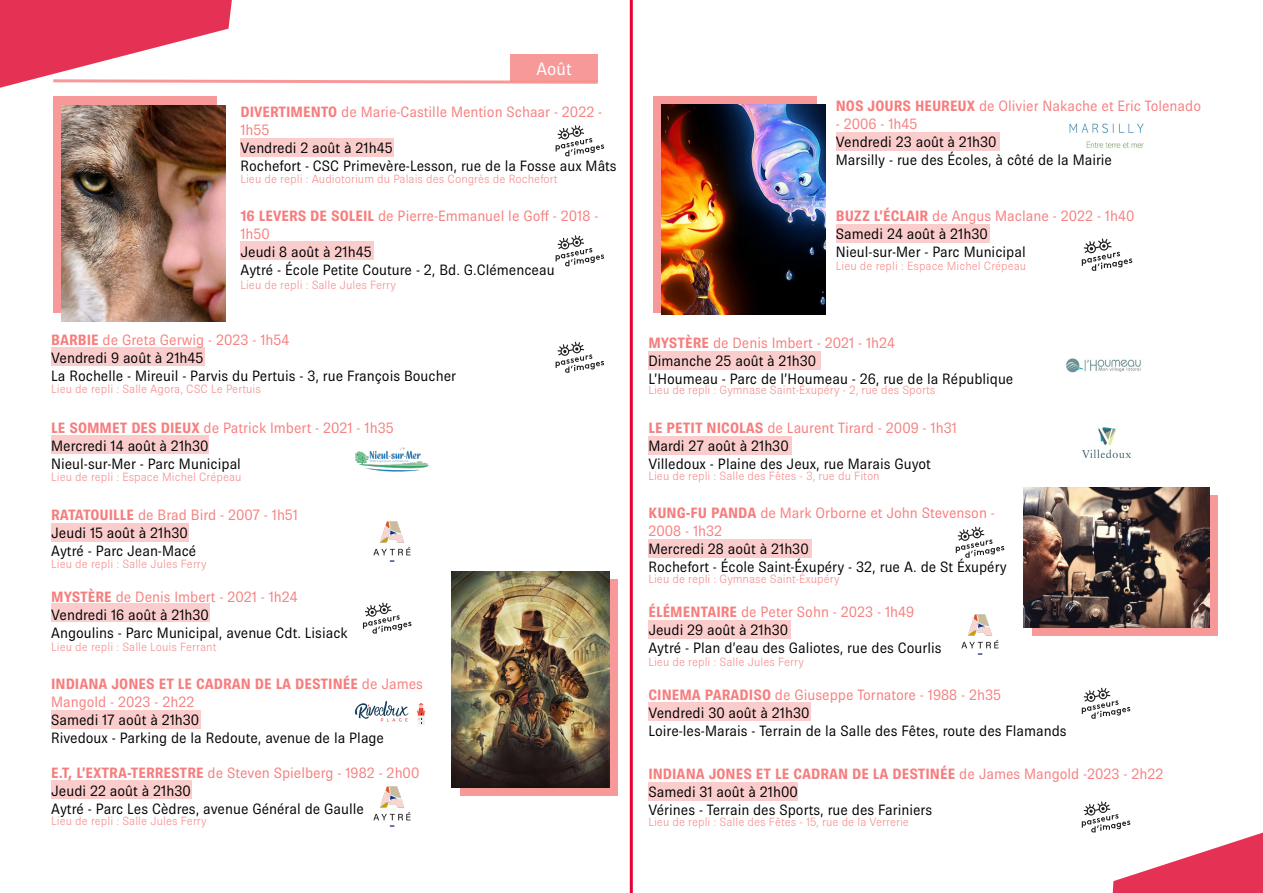
<style>
.page{position:relative;width:1263px;height:893px;background:#fff}
.page>*{position:absolute;margin:0;border:0;box-sizing:border-box;transform-origin:0 0}
.t1{font:18px "Brown Pro";color:#fff}
.t2{font:15px "Brown Pro";color:#000}
.t3{font:15px/18px "Brown Pro";color:#f77d7d}
.t4{font:700 15px/18px "Brown Pro";color:#f77d7d}
.t5{font:300 12px "Brown Pro";color:#f88f8f}
.s1{font-weight:700}
.s2{font-weight:400}
</style>
<div class="page">
<div style="left:648px;top:782px;width:150px;height:19px;background:#fbcccc"></div>
<div style="left:648px;top:702px;width:163px;height:19px;background:#fbcccc"></div>
<div style="left:648px;top:620px;width:143px;height:19px;background:#fbcccc"></div>
<div style="left:836px;top:224px;width:154px;height:19px;background:#fbcccc"></div>
<div style="left:648px;top:436px;width:144px;height:19px;background:#fbcccc"></div>
<div style="left:648px;top:351px;width:173px;height:19px;background:#fbcccc"></div>
<div style="left:648px;top:539px;width:164px;height:19px;background:#fbcccc"></div>
<div style="left:836px;top:132px;width:163px;height:19px;background:#fbcccc"></div>
<div style="left:240px;top:138px;width:154px;height:19px;background:#fbcccc"></div>
<div style="left:240px;top:241px;width:134px;height:19px;background:#fbcccc"></div>
<div style="left:51px;top:347px;width:154px;height:19px;background:#fbcccc"></div>
<div style="left:51px;top:435px;width:158px;height:19px;background:#fbcccc"></div>
<div style="left:51px;top:523px;width:138px;height:19px;background:#fbcccc"></div>
<div style="left:51px;top:603px;width:159px;height:19px;background:#fbcccc"></div>
<div style="left:51px;top:710px;width:150px;height:19px;background:#fbcccc"></div>
<div style="left:51px;top:780px;width:141px;height:19px;background:#fbcccc"></div>
<svg style="left:653px;top:96px;width:164px;height:217px;fill:#f89999"></svg>
<svg style="left:53px;top:116px;width:9px;height:197px;fill:#f89999"></svg>
<hr style="left:630px;top:0;width:3px;height:893px;background:#e40134">
<svg style="left:0;top:0;width:598px;height:116px"></svg>
<div style="left:511px;top:54px;width:87px;height:28px;background:#f89999"></div>
<svg style="left:556px;top:125px;width:48px;height:31px"></svg>
<svg style="left:556px;top:235px;width:48px;height:31px"></svg>
<svg style="left:556px;top:342px;width:48px;height:31px"></svg>
<img style="left:373px;top:521px;width:38px;height:41px">
<svg style="left:363px;top:603px;width:48px;height:31px"></svg>
<img style="left:373px;top:786px;width:38px;height:41px">
<img style="left:1069px;top:123px;width:75px;height:25px">
<svg style="left:1082px;top:239px;width:50px;height:32px"></svg>
<img style="left:1066px;top:358px;width:75px;height:15px">
<img style="left:961px;top:614px;width:38px;height:41px">
<svg style="left:1082px;top:688px;width:48px;height:31px"></svg>
<img style="left:355px;top:447px;width:74px;height:25px">
<svg style="left:355px;top:701px;width:54px;height:20px"></svg>
<svg style="left:417px;top:703px;width:8px;height:22px"></svg>
<img style="left:1082px;top:428px;width:48px;height:29px">
<div style="left:460px;top:579px;width:158px;height:217px;background:linear-gradient(to right,#f89999,#f89999)"></div>
<img style="left:452px;top:571px;width:157px;height:217px">
<svg style="left:956px;top:527px;width:48px;height:31px"></svg>
<img style="left:62px;top:105px;width:163px;height:217px">
<svg style="left:1082px;top:801px;width:181px;height:92px"></svg>
<div style="left:1032px;top:496px;width:186px;height:140px;background:linear-gradient(to right,#f89999,#f89999)"></div>
<img style="left:662px;top:105px;width:163px;height:210px">
<img style="left:1023px;top:487px;width:186px;height:140px">
<p class="t1" style="left:537px;top:59px;width:37px">Août</p>
<p class="t3" style="left:240px;top:103px;width:363px"><span class="s1">DIVERTIMENTO</span> de Marie-Castille Mention Schaar - 2022 -<br>1h55</p>
<p class="t2" style="left:240px;top:140px;width:154px">Vendredi 2 août à 21h45</p>
<p class="t2" style="left:240px;top:158px;width:378px">Rochefort - CSC Primevère-Lesson, rue de la Fosse aux Mâts</p>
<p class="t5" style="left:240px;top:172px;width:319px">Lieu de repli : Audiotorium du Palais des Congrès de Rochefort</p>
<p class="t3" style="left:240px;top:207px;width:359px"><span class="s1">16 LEVERS DE SOLEIL</span> de Pierre-Emmanuel le Goff - 2018 -</p>
<p class="t3" style="left:240px;top:225px;width:31px">1h50</p>
<p class="t2" style="left:240px;top:244px;width:133px">Jeudi 8 août à 21h45</p>
<p class="t2" style="left:240px;top:262px;width:316px">Aytré - École Petite Couture - 2, Bd. G.Clémenceau</p>
<p class="t5" style="left:240px;top:278px;width:157px">Lieu de repli : Salle Jules Ferry</p>
<p class="t3" style="left:51px;top:331px;width:240px"><span class="s1">BARBIE</span> de Greta Gerwig - 2023 - 1h54</p>
<p class="t2" style="left:51px;top:350px;width:154px">Vendredi 9 août à 21h45</p>
<p class="t2" style="left:51px;top:368px;width:406px">La Rochelle - Mireuil - Parvis du Pertuis - 3, rue François Boucher</p>
<p class="t3" style="left:51px;top:418px;width:344px"><span class="s1">LE SOMMET DES DIEUX</span> de Patrick Imbert - 2021 - 1h35</p>
<p class="t2" style="left:51px;top:437px;width:159px">Mercredi 14 août à 21h30</p>
<p class="t2" style="left:51px;top:455px;width:191px">Nieul-sur-Mer - Parc Municipal</p>
<p class="t5" style="left:51px;top:383px;width:211px">Lieu de repli : Salle Agora, CSC Le Pertuis</p>
<p class="t5" style="left:51px;top:471px;width:192px">Lieu de repli : Espace Michel Crépeau</p>
<p class="t3" style="left:51px;top:506px;width:248px"><span class="s1">RATATOUILLE</span> de Brad Bird - 2007 - 1h51</p>
<p class="t2" style="left:51px;top:524px;width:138px">Jeudi 15 août à 21h30</p>
<p class="t2" style="left:51px;top:542px;width:147px">Aytré - Parc Jean-Macé</p>
<p class="t5" style="left:51px;top:557px;width:157px">Lieu de repli : Salle Jules Ferry</p>
<p class="t3" style="left:51px;top:588px;width:248px"><span class="s1">MYSTÈRE</span> de Denis Imbert - 2021 - 1h24</p>
<p class="t2" style="left:51px;top:607px;width:159px">Vendredi 16 août à 21h30</p>
<p class="t2" style="left:51px;top:625px;width:298px">Angoulins - Parc Municipal, avenue Cdt. Lisiack</p>
<p class="t5" style="left:51px;top:640px;width:167px">Lieu de repli : Salle Louis Ferrant</p>
<p class="t4" style="left:51px;top:675px;width:373px">INDIANA JONES ET LE CADRAN DE LA DESTINÉE <span class="s2">de James<br>Mangold - 2023 - 2h22</span></p>
<p class="t2" style="left:51px;top:712px;width:150px">Samedi 17 août à 21h30</p>
<p class="t2" style="left:51px;top:730px;width:334px">Rivedoux - Parking de la Redoute, avenue de la Plage</p>
<p class="t3" style="left:51px;top:764px;width:370px"><span class="s1">E.T, L’EXTRA-TERRESTRE</span> de Steven Spielberg - 1982 - 2h00</p>
<p class="t2" style="left:51px;top:782px;width:141px">Jeudi 22 août à 21h30</p>
<p class="t2" style="left:51px;top:800px;width:314px">Aytré - Parc Les Cèdres, avenue Général de Gaulle</p>
<p class="t5" style="left:51px;top:814px;width:157px">Lieu de repli : Salle Jules Ferry</p>
<p class="t3" style="left:836px;top:96px;width:367px"><span class="s1">NOS JOURS HEUREUX</span> de Olivier Nakache et Eric Tolenado</p>
<p class="t3" style="left:836px;top:114px;width:83px">- 2006 - 1h45</p>
<p class="t2" style="left:836px;top:133px;width:162px">Vendredi 23 août à 21h30</p>
<p class="t2" style="left:836px;top:151px;width:278px">Marsilly - rue des Écoles, à côté de la Mairie</p>
<p class="t3" style="left:836px;top:207px;width:300px"><span class="s1">BUZZ L’ÉCLAIR</span> de Angus Maclane - 2022 - 1h40</p>
<p class="t2" style="left:836px;top:226px;width:153px">Samedi 24 août à 21h30</p>
<p class="t2" style="left:836px;top:244px;width:191px">Nieul-sur-Mer - Parc Municipal</p>
<p class="t5" style="left:836px;top:259px;width:192px">Lieu de repli : Espace Michel Crépeau</p>
<p class="t3" style="left:648px;top:334px;width:248px"><span class="s1">MYSTÈRE</span> de Denis Imbert - 2021 - 1h24</p>
<p class="t2" style="left:648px;top:353px;width:169px">Dimanche 25 août à 21h30</p>
<p class="t2" style="left:648px;top:371px;width:367px">L’Houmeau - Parc de l’Houmeau - 26, rue de la République</p>
<p class="t3" style="left:648px;top:419px;width:310px"><span class="s1">LE PETIT NICOLAS</span> de Laurent Tirard - 2009 - 1h31</p>
<p class="t2" style="left:648px;top:438px;width:142px">Mardi 27 août à 21h30</p>
<p class="t2" style="left:648px;top:456px;width:284px">Villedoux - Plaine des Jeux, rue Marais Guyot</p>
<p class="t3" style="left:648px;top:503px;width:348px"><span class="s1">KUNG-FU PANDA</span> de Mark Orborne et John Stevenson -<br>2008 - 1h32</p>
<p class="t2" style="left:648px;top:540px;width:162px">Mercredi 28 août à 21h30</p>
<p class="t2" style="left:648px;top:558px;width:360px">Rochefort - École Saint-Éxupéry - 32, rue A. de St Éxupéry</p>
<p class="t3" style="left:648px;top:603px;width:267px"><span class="s1">ÉLÉMENTAIRE</span> de Peter Sohn - 2023 - 1h49</p>
<p class="t2" style="left:648px;top:621px;width:141px">Jeudi 29 août à 21h30</p>
<p class="t2" style="left:648px;top:639px;width:295px">Aytré - Plan d’eau des Galiotes, rue des Courlis</p>
<p class="t3" style="left:648px;top:686px;width:354px"><span class="s1">CINEMA PARADISO</span> de Giuseppe Tornatore - 1988 - 2h35</p>
<p class="t2" style="left:648px;top:704px;width:162px">Vendredi 30 août à 21h30</p>
<p class="t2" style="left:648px;top:722px;width:420px">Loire-les-Marais - Terrain de la Salle des Fêtes, route des Flamands</p>
<p class="t4" style="left:648px;top:764px;width:516px">INDIANA JONES ET LE CADRAN DE LA DESTINÉE <span class="s2">de James Mangold -2023 - 2h22</span></p>
<p class="t2" style="left:648px;top:783px;width:151px">Samedi 31 août à 21h00</p>
<p class="t2" style="left:648px;top:801px;width:285px">Vérines - Terrain des Sports, rue des Fariniers</p>
<p class="t5" style="left:648px;top:384px;width:289px">Lieu de repli : Gymnase Saint-Éxupéry - 2, rue des Sports</p>
<p class="t5" style="left:648px;top:470px;width:233px">Lieu de repli : Salle des Fêtes - 3, rue du Fiton</p>
<p class="t5" style="left:648px;top:572px;width:193px">Lieu de repli : Gymnase Saint-Éxupéry</p>
<p class="t5" style="left:648px;top:655px;width:157px">Lieu de repli : Salle Jules Ferry</p>
<p class="t5" style="left:648px;top:816px;width:262px">Lieu de repli : Salle des Fêtes - 15, rue de la Verrerie</p>
</div>
